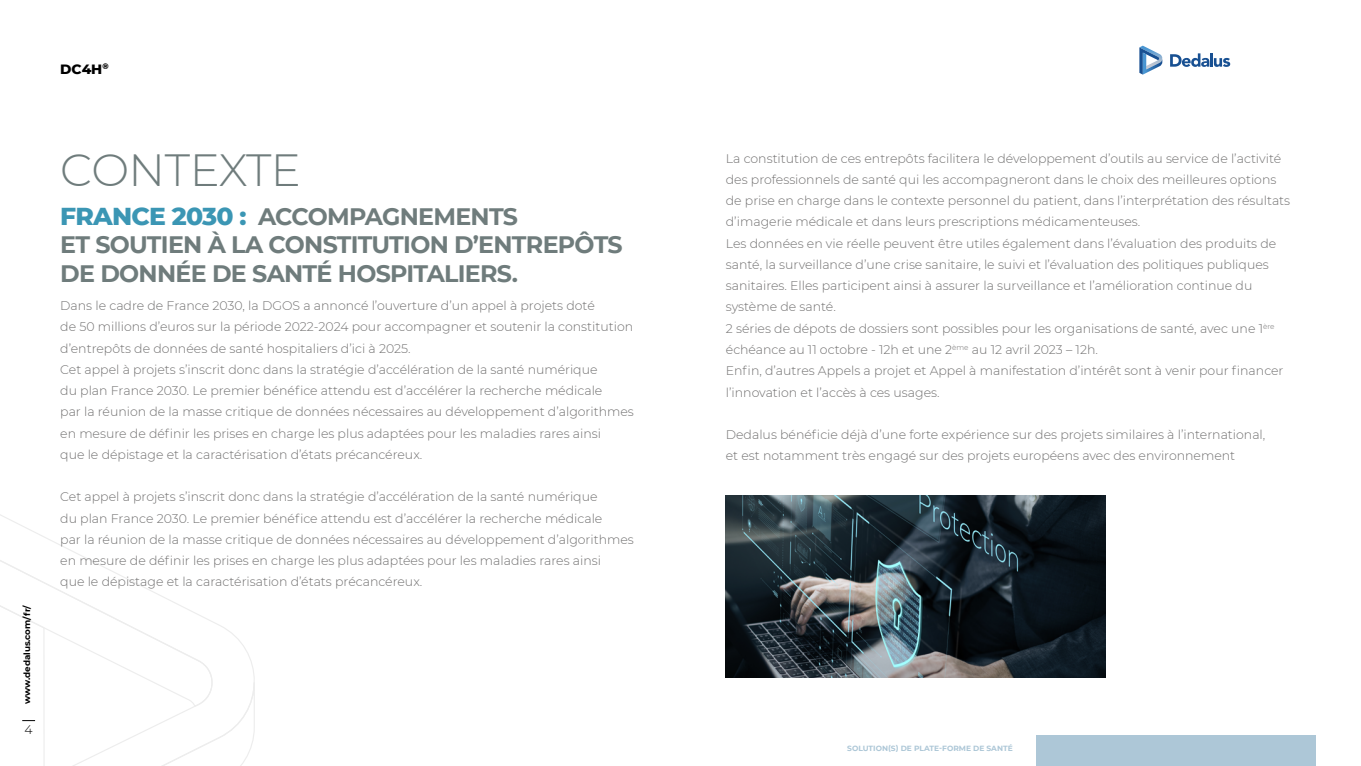
<style>
.page{position:relative;width:1361px;height:766px;background:#fff}
.page>*{position:absolute;margin:0;border:0;box-sizing:border-box;transform-origin:0 0}
.t1{font:300 45px "Montserrat";letter-spacing:-.01em;color:#6f7c7c}
.t2{font:700 23.75px/28.5px "Montserrat";letter-spacing:-.03em;color:#6f7c7c}
.t3{font:800 13.75px "Montserrat";color:#000}
.t4{font:300 12.5px/21.2px "Montserrat";color:#706f6f}
.t5{font:300 12.5px "Montserrat";color:#000}
.t6{font:700 8.75px "Montserrat";letter-spacing:-.005em;color:#000}
.t7{font:700 7.5px "Montserrat";color:#adc7d7}
.s1{font-weight:800;font-size:25px;color:#3b96b4}
</style>
<div class="page">
<svg style="left:0;top:535px;width:175px;height:68px"></svg>
<div style="left:1036px;top:735px;width:279px;height:30px;background:#adc7d7"></div>
<img style="left:726px;top:495px;width:379px;height:181px">
<svg style="left:0;top:603px;width:255px;height:162px"></svg>
<svg style="left:1139px;top:46px;width:24px;height:29px"></svg>
<svg style="left:1170px;top:53px;width:60px;height:14px"></svg>
<p class="t3" style="left:60px;top:59px;width:50px">DC4H<sup>®</sup></p>
<p class="t6" style="left:21px;top:703px;width:101px;rotate:-90deg">www.dedalus.com/fr/</p>
<p class="t5" style="left:25px;top:720px;width:10px">4</p>
<h1 class="t1" style="left:60px;top:140px;width:242px">CONTEXTE</h1>
<p class="t4" style="left:726px;top:147px;width:566px">La constitution de ces entrepôts facilitera le développement d’outils au service de l’activité des professionnels de santé qui les accompagneront dans le choix des meilleures options de prise en charge dans le contexte personnel du patient, dans l’interprétation des résultats d’imagerie médicale et dans leurs prescriptions médicamenteuses.<br>Les données en vie réelle peuvent être utiles également dans l’évaluation des produits de santé, la surveillance d’une crise sanitaire, le suivi et l’évaluation des politiques publiques sanitaires. Elles participent ainsi à assurer la surveillance et l’amélioration continue du système de santé.<br>2 séries de dépots de dossiers sont possibles pour les organisations de santé, avec une 1<sup>ère </sup>échéance au 11 octobre - 12h et une 2<sup>ème</sup> au 12 avril 2023 – 12h.<br>Enfin, d’autres Appels a projet et Appel à manifestation d’intérêt sont à venir pour financer l’innovation et l’accès à ces usages.</p>
<p class="t4" style="left:726px;top:423px;width:541px">Dedalus bénéficie déjà d’une forte expérience sur des projets similaires à l’international, et est notamment très engagé sur des projets européens avec des environnement</p>
<h2 class="t2" style="left:60px;top:201px;width:564px"><span class="s1">FRANCE 2030 :</span> ACCOMPAGNEMENTS<br>ET SOUTIEN À LA CONSTITUTION D’ENTREPÔTS<br>DE DONNÉE DE SANTÉ HOSPITALIERS.</h2>
<p class="t4" style="left:60px;top:294px;width:575px">Dans le cadre de France 2030, la DGOS a annoncé l’ouverture d’un appel à projets doté<br>de 50 millions d’euros sur la période 2022-2024 pour accompagner et soutenir la constitution d’entrepôts de données de santé hospitaliers d’ici à 2025.<br>Cet appel à projets s’inscrit donc dans la stratégie d’accélération de la santé numérique<br>du plan France 2030. Le premier bénéfice attendu est d’accélérer la recherche médicale<br>par la réunion de la masse critique de données nécessaires au développement d’algorithmes en mesure de définir les prises en charge les plus adaptées pour les maladies rares ainsi<br>que le dépistage et la caractérisation d’états précancéreux.</p>
<p class="t4" style="left:60px;top:486px;width:575px">Cet appel à projets s’inscrit donc dans la stratégie d’accélération de la santé numérique<br>du plan France 2030. Le premier bénéfice attendu est d’accélérer la recherche médicale<br>par la réunion de la masse critique de données nécessaires au développement d’algorithmes en mesure de définir les prises en charge les plus adaptées pour les maladies rares ainsi<br>que le dépistage et la caractérisation d’états précancéreux.</p>
<p class="t7" style="left:847px;top:742px;width:167px">SOLUTION(S) DE PLATE-FORME DE SANTÉ</p>
</div>
